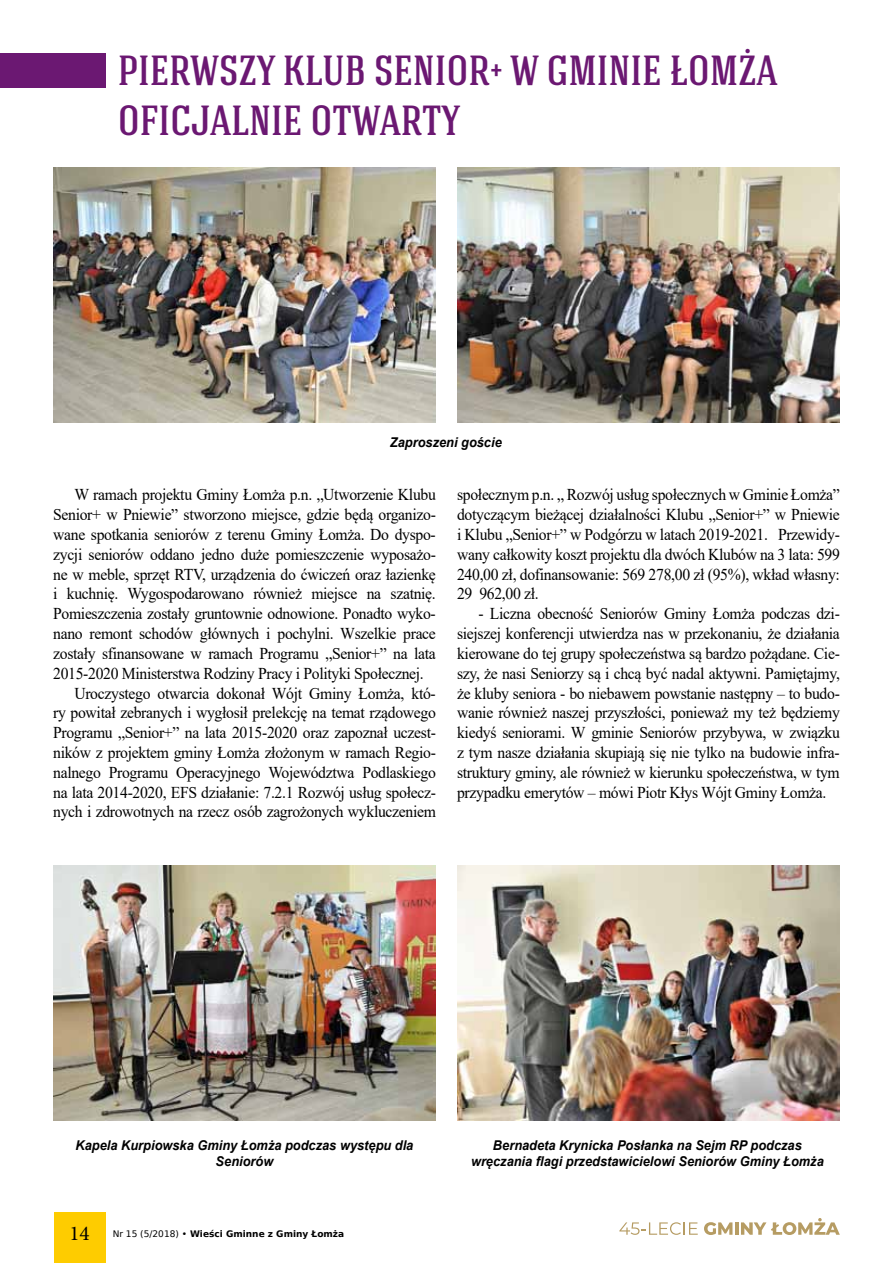
<style>
.page{position:relative;width:893px;height:1263px;background:#fff}
.page>*{position:absolute;margin:0;border:0;box-sizing:border-box;transform-origin:0 0}
.t1{font:500 42px/50.4px "Hagin Caps";color:#6b1872}
.t2{font:21px "Minion Pro";color:#000}
.t3{font:16.5px/19.8px "Times New Roman";letter-spacing:-.02em;color:#000;text-align:justify;scale:.95 1}
.t4{font:italic 700 13.5px/16.2px "Arial";color:#000;text-align:center;scale:.95 1}
.t5{font:700 9px "DejaVu Sans";color:#000}
.s1{font-weight:400}
</style>
<div class="page">
<div style="left:54px;top:1212px;width:51px;height:51px;background:#fecc00"></div>
<svg style="left:619px;top:1222px;width:79px;height:13px"></svg>
<svg style="left:704px;top:1218px;width:136px;height:17px"></svg>
<div style="left:0;top:53px;width:105px;height:34px;background:#6b1872"></div>
<img style="left:53px;top:168px;width:383px;height:254px">
<img style="left:457px;top:168px;width:383px;height:254px">
<img style="left:53px;top:866px;width:383px;height:254px">
<img style="left:457px;top:866px;width:383px;height:254px">
<h1 class="t1" style="left:118px;top:43px;width:661px">PIERWSZY KLUB SENIOR+ W GMINIE ŁOMŻA<br>OFICJALNIE OTWARTY</h1>
<p class="t4" style="left:390px;top:434px;width:119px">Zaproszeni goście</p>
<p class="t3" style="left:457px;top:484px;width:404px">społecznym p.n. „ Rozwój usług społecznych w Gminie Łomża” dotyczącym bieżącej działalności Klubu „Senior+” w Pniewie i Klubu „Senior+” w Podgórzu w latach 2019-2021. Przewidy&shy;wany całkowity koszt projektu dla dwóch Klubów na 3 lata: 599<br>240,00 zł, dofinansowanie: 569 278,00 zł (95%), wkład własny:<br>29 962,00 zł.</p>
<p class="t3" style="left:457px;top:603px;width:404px;text-indent:21px">- Liczna obecność Seniorów Gminy Łomża podczas dzi&shy;siejszej konferencji utwierdza nas w przekonaniu, że działania kierowane do tej grupy społeczeństwa są bardzo pożądane. Cie&shy;szy, że nasi Seniorzy są i chcą być nadal aktywni. Pamiętajmy, że kluby seniora - bo niebawem powstanie następny – to budo&shy;wanie również naszej przyszłości, ponieważ my też będziemy kiedyś seniorami. W gminie Seniorów przybywa, w związku z tym nasze działania skupiają się nie tylko na budowie infra&shy;struktury gminy, ale również w kierunku społeczeństwa, w tym przypadku emerytów – mówi Piotr Kłys Wójt Gminy Łomża.</p>
<p class="t3" style="left:74px;top:484px;width:382px">W ramach projektu Gminy Łomża p.n. „Utworzenie Klubu</p>
<p class="t3" style="left:53px;top:504px;width:404px">Senior+ w Pniewie” stworzono miejsce, gdzie będą organizo-</p>
<p class="t3" style="left:53px;top:524px;width:404px">wane spotkania seniorów z terenu Gminy Łomża. Do dyspo-</p>
<p class="t3" style="left:53px;top:544px;width:404px">zycji seniorów oddano jedno duże pomieszczenie wyposażo-</p>
<p class="t3" style="left:53px;top:564px;width:404px">ne w meble, sprzęt RTV, urządzenia do ćwiczeń oraz łazienkę</p>
<p class="t3" style="left:53px;top:583px;width:404px">i kuchnię. Wygospodarowano również miejsce na szatnię.</p>
<p class="t3" style="left:53px;top:603px;width:404px">Pomieszczenia zostały gruntownie odnowione. Ponadto wyko-</p>
<p class="t3" style="left:53px;top:623px;width:404px">nano remont schodów głównych i pochylni. Wszelkie prace</p>
<p class="t3" style="left:53px;top:643px;width:404px">zostały sfinansowane w ramach Programu „Senior+” na lata</p>
<p class="t3" style="left:53px;top:663px;width:392px">2015-2020 Ministerstwa Rodziny Pracy i Polityki Społecznej.</p>
<p class="t3" style="left:74px;top:682px;width:382px">Uroczystego otwarcia dokonał Wójt Gminy Łomża, któ-</p>
<p class="t3" style="left:53px;top:702px;width:404px">ry powitał zebranych i wygłosił prelekcję na temat rządowego</p>
<p class="t3" style="left:53px;top:722px;width:404px">Programu „Senior+” na lata 2015-2020 oraz zapoznał uczest-</p>
<p class="t3" style="left:53px;top:742px;width:404px">ników z projektem gminy Łomża złożonym w ramach Regio-</p>
<p class="t3" style="left:53px;top:762px;width:404px">nalnego Programu Operacyjnego Województwa Podlaskiego</p>
<p class="t3" style="left:53px;top:781px;width:404px">na lata 2014-2020, EFS działanie: 7.2.1 Rozwój usług społecz-</p>
<p class="t3" style="left:53px;top:801px;width:404px">nych i zdrowotnych na rzecz osób zagrożonych wykluczeniem</p>
<p class="t4" style="left:76px;top:1137px;width:357px">Kapela Kurpiowska Gminy Łomża podczas występu dla<br>Seniorów</p>
<p class="t4" style="left:471px;top:1137px;width:373px">Bernadeta Krynicka Posłanka na Sejm RP podczas wręczania flagi przedstawicielowi Seniorów Gminy Łomża</p>
<p class="t2" style="left:69px;top:1219px;width:22px">14</p>
<p class="t5" style="left:113px;top:1226px;width:233px"><span class="s1">Nr 15 (5/2018) •</span> Wieści Gminne z Gminy Łomża</p>
</div>
